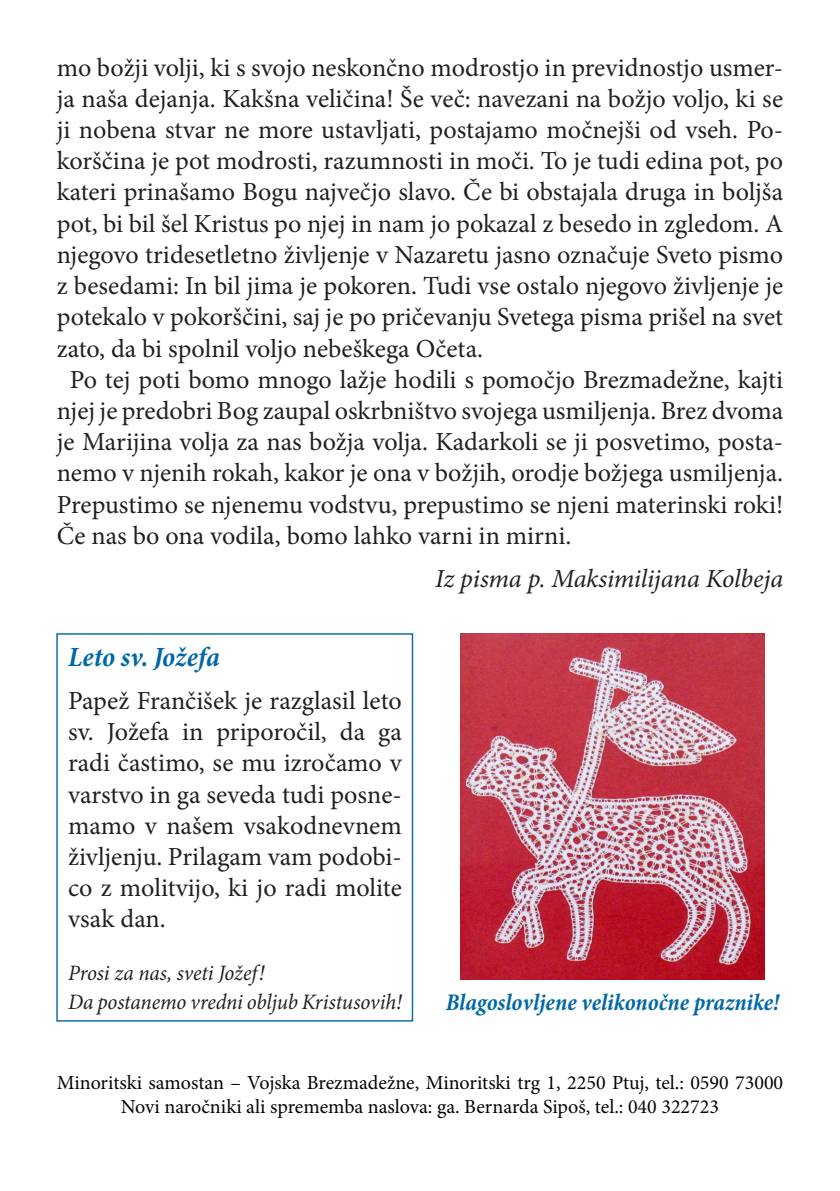
<style>
.page{position:relative;width:840px;height:1191px;background:#fff}
.page>*{position:absolute;margin:0;border:0;box-sizing:border-box;transform-origin:0 0}
.t1{font:italic 700 condensed 28px "Minion Pro";color:#0168a6}
.t2{font:26px/31.2px "Minion Pro";color:#231f20;text-align:justify}
.t3{font:italic 26px "Minion Pro";letter-spacing:-.01em;color:#231f20}
.t4{font:italic 700 condensed 24px "Minion Pro";color:#0168a6}
.t5{font:italic 22px "Minion Pro";letter-spacing:-.005em;color:#231f20;scale:.96 1}
.t6{font:20px/24px "Minion Pro";color:#040503;text-align:center}
</style>
<div class="page">
<img style="left:460px;top:633px;width:304px;height:346px">
<div style="left:56px;top:633px;width:357px;height:388px;border:1px solid #0168a6"></div>
<p class="t2" style="left:57px;top:52px;width:727px">mo božji volji, ki s svojo neskončno modrostjo in previdnostjo usmer&shy;ja naša dejanja. Kakšna veličina! Še več: navezani na božjo voljo, ki se ji nobena stvar ne more ustavljati, postajamo močnejši od vseh. Po&shy;korščina je pot modrosti, razumnosti in moči. To je tudi edina pot, po kateri prinašamo Bogu največjo slavo. Če bi obstajala druga in boljša pot, bi bil šel Kristus po njej in nam jo pokazal z besedo in zgledom. A njegovo tridesetletno življenje v Nazaretu jasno označuje Sveto pismo z besedami: In bil jima je pokoren. Tudi vse ostalo njegovo življenje je potekalo v pokorščini, saj je po pričevanju Svetega pisma prišel na svet zato, da bi spolnil voljo nebeškega Očeta.</p>
<p class="t2" style="left:57px;top:364px;width:727px;text-indent:13px">Po tej poti bomo mnogo lažje hodili s pomočjo Brezmadežne, kajti njej je predobri Bog zaupal oskrbništvo svojega usmiljenja. Brez dvoma je Marijina volja za nas božja volja. Kadarkoli se ji posvetimo, posta&shy;nemo v njenih rokah, kakor je ona v božjih, orodje božjega usmiljenja.<br>Prepustimo se njenemu vodstvu, prepustimo se njeni materinski roki!<br>Če nas bo ona vodila, bomo lahko varni in mirni.</p>
<p class="t3" style="left:435px;top:561px;width:349px">Iz pisma p. Maksimilijana Kolbeja</p>
<p class="t1" style="left:68px;top:637px;width:153px">Leto sv. Jožefa</p>
<p class="t2" style="left:68px;top:685px;width:335px">Papež Frančišek je razglasil leto sv. Jožefa in priporočil, da ga radi častimo, se mu izročamo v varstvo in ga seveda tudi posne&shy;mamo v našem vsakodnevnem življenju. Prilagam vam podobi&shy;co z molitvijo, ki jo radi molite vsak dan.</p>
<p class="t5" style="left:68px;top:958px;width:206px">Prosi za nas, sveti Jožef!</p>
<p class="t5" style="left:68px;top:987px;width:349px">Da postanemo vredni obljub Kristusovih!</p>
<p class="t4" style="left:445px;top:985px;width:335px">Blagoslovljene velikonočne praznike!</p>
<p class="t6" style="left:57px;top:1070px;width:727px">Minoritski samostan – Vojska Brezmadežne, Minoritski trg 1, 2250 Ptuj, tel.: 0590 73000<br>Novi naročniki ali sprememba naslova: ga. Bernarda Sipoš, tel.: 040 322723</p>
</div>
